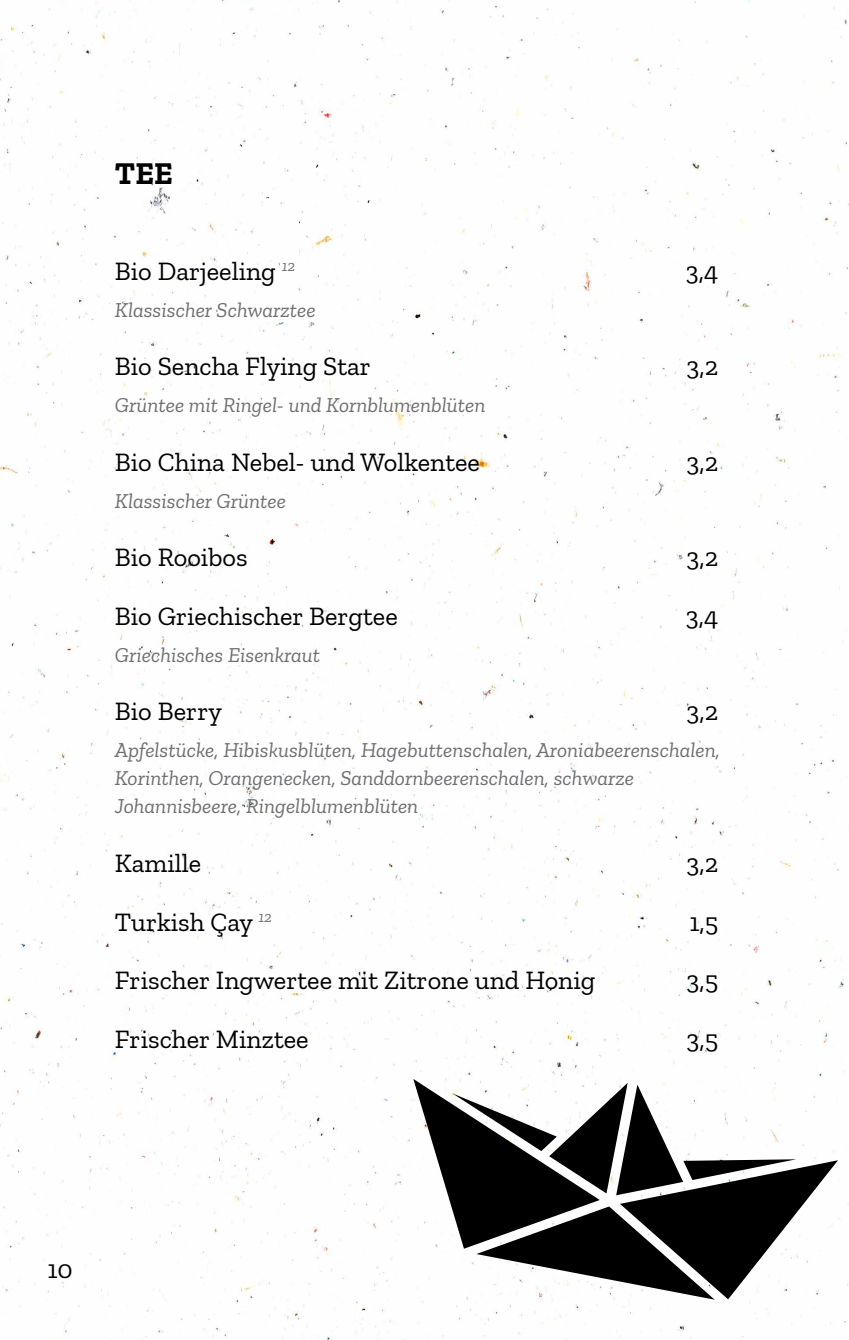
<style>
.page{position:relative;width:849px;height:1340px;background:#fff}
.page>*{position:absolute;margin:0;border:0;box-sizing:border-box;transform-origin:0 0}
.t1{font:700 31.5px "Zilla Slab";color:#000}
.t2{font:26.32px "Zilla Slab";color:#000}
.t3{font:italic 21.15px/27.9px "Zilla Slab";color:#6d6e71}
</style>
<div class="page">
<img style="left:0;top:0;width:848px;height:1339px">
<svg style="left:413px;top:1078px;width:424px;height:221px"></svg>
<h1 class="t1" style="left:115px;top:156px;width:59px">TEE</h1>
<p class="t2" style="left:115px;top:256px;width:182px">Bio Darjeeling <sup>12</sup></p>
<p class="t2" style="left:685px;top:256px;width:34px">3,4</p>
<p class="t3" style="left:115px;top:296px;width:202px">Klassischer Schwarztee</p>
<p class="t2" style="left:115px;top:352px;width:257px">Bio Sencha Flying Star</p>
<p class="t2" style="left:686px;top:352px;width:33px">3,2</p>
<p class="t3" style="left:115px;top:391px;width:372px">Grüntee mit Ringel- und Kornblumenblüten</p>
<p class="t2" style="left:115px;top:447px;width:366px">Bio China Nebel- und Wolkentee</p>
<p class="t2" style="left:686px;top:447px;width:33px">3,2</p>
<p class="t3" style="left:115px;top:487px;width:172px">Klassischer Grüntee</p>
<p class="t2" style="left:115px;top:543px;width:134px">Bio Rooibos</p>
<p class="t2" style="left:686px;top:543px;width:33px">3,2</p>
<p class="t2" style="left:115px;top:601px;width:284px">Bio Griechischer Bergtee</p>
<p class="t2" style="left:685px;top:601px;width:34px">3,4</p>
<p class="t3" style="left:115px;top:641px;width:207px">Griechisches Eisenkraut</p>
<p class="t2" style="left:115px;top:697px;width:108px">Bio Berry</p>
<p class="t2" style="left:686px;top:697px;width:33px">3,2</p>
<p class="t3" style="left:115px;top:736px;width:606px">Apfelstücke, Hibiskusblüten, Hagebuttenschalen, Aroniabeerenschalen,<br>Korinthen, Orangenecken, Sanddornbeerenschalen, schwarze<br>Johannisbeere, Ringelblumenblüten</p>
<p class="t2" style="left:115px;top:848px;width:88px">Kamille</p>
<p class="t2" style="left:686px;top:848px;width:33px">3,2</p>
<p class="t2" style="left:115px;top:907px;width:159px">Turkish Çay <sup>12</sup></p>
<p class="t2" style="left:689px;top:907px;width:31px">1,5</p>
<p class="t2" style="left:115px;top:965px;width:482px">Frischer Ingwertee mit Zitrone und Honig</p>
<p class="t2" style="left:686px;top:965px;width:33px">3,5</p>
<p class="t2" style="left:115px;top:1024px;width:195px">Frischer Minztee</p>
<p class="t2" style="left:686px;top:1024px;width:33px">3,5</p>
<p class="t2" style="left:47px;top:1254px;width:27px">10</p>
</div>
